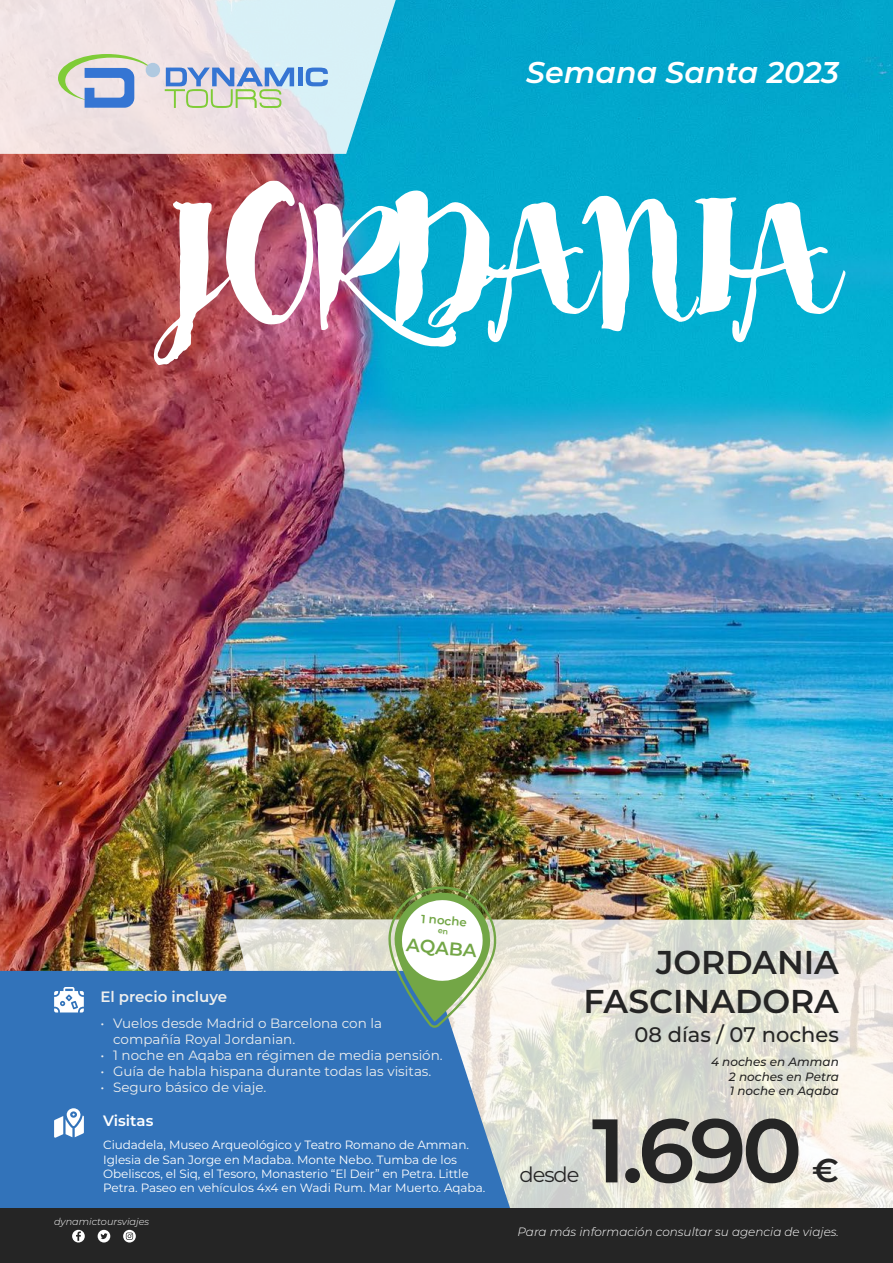
<style>
.page{position:relative;width:893px;height:1263px;background:#fff}
.page>*{position:absolute;margin:0;border:0;box-sizing:border-box;transform-origin:0 0}
.t1{font:180px "Bakery";color:#fff}
.t2{font:600 90px "Montserrat";color:#252525}
.t3{font:600 33px/39.6px "Montserrat";color:#252525;text-align:right}
.t4{font:italic 600 30px "Montserrat";color:#fff}
.t5{font:500 21px "Montserrat";color:#252525}
.t6{font:21px "Montserrat";letter-spacing:-.05em;color:#252525}
.t7{font:600 18.45px "Montserrat";color:#73a646}
.t8{font:600 15px "Montserrat";color:#edeeee}
.t9{font:600 15px "Montserrat";color:#fff}
.t10{font:13.5px/16.2px "Montserrat";color:#edeeee}
.t11{font:12px/14.4px "Montserrat";letter-spacing:-.005em;color:#fff}
.t12{font:italic 300 12px "Montserrat";color:#fff}
.t13{font:italic 500 12px "Montserrat";color:#252525}
.t14{font:600 11.85px "Montserrat";color:#73a646}
.t15{font:italic 300 9.75px "Montserrat";color:#fff}
</style>
<div class="page">
<img style="left:0;top:0;width:893px;height:971px">
<svg style="left:233px;top:919px;width:660px;height:290px;background:#e4e2d8"></svg>
<div style="left:0;top:971px;width:511px;height:238px;background:#3273ba"></div>
<svg style="left:0;top:0;width:423px;height:154px;background:#c6dce4"></svg>
<svg style="left:58px;top:54px;width:95px;height:54px;background:#b6c5cd"></svg>
<div style="left:146px;top:63px;width:14px;height:14px;background:#b0c9e0;border-radius:50%"></div>
<div style="left:298px;top:68px;width:5px;height:18px;background:#3575d3"></div>
<svg style="left:306px;top:68px;width:22px;height:18px"></svg>
<svg style="left:165px;top:68px;width:129px;height:40px;background:#b5c5cc"></svg>
<div style="left:0;top:1209px;width:893px;height:54px;background:#252525"></div>
<svg style="left:123px;top:1230px;width:13px;height:12px"></svg>
<svg style="left:98px;top:1230px;width:12px;height:12px"></svg>
<svg style="left:72px;top:1230px;width:13px;height:12px"></svg>
<svg style="left:54px;top:987px;width:30px;height:25px"></svg>
<svg style="left:54px;top:1108px;width:30px;height:30px"></svg>
<svg style="left:386px;top:884px;width:111px;height:144px"></svg>
<p class="t4" style="left:526px;top:51px;width:314px">Semana Santa 2023</p>
<p class="t1" style="left:173px;top:146px;width:668px">JORDANIA</p>
<p class="t14" style="left:422px;top:910px;width:48px;rotate:5deg">1 noche</p>
<p class="t7" style="left:408px;top:931px;width:72px;rotate:5deg">AQABA</p>
<p class="t8" style="left:100px;top:986px;width:128px">El precio incluye</p>
<p class="t10" style="left:113px;top:1014px;width:270px;text-indent:-13px">• Vuelos desde Madrid o Barcelona con la compañía Royal Jordanian.</p>
<p class="t10" style="left:100px;top:1047px;width:344px">• 1 noche en Aqaba en régimen de media pensión.</p>
<p class="t10" style="left:100px;top:1063px;width:333px">• Guía de habla hispana durante todas las visitas.</p>
<p class="t10" style="left:100px;top:1079px;width:168px">• Seguro básico de viaje.</p>
<p class="t9" style="left:103px;top:1110px;width:52px">Visitas</p>
<p class="t11" style="left:103px;top:1137px;width:384px">Ciudadela, Museo Arqueológico y Teatro Romano de Amman.<br>Iglesia de San Jorge en Madaba. Monte Nebo. Tumba de los Obeliscos, el Siq, el Tesoro, Monasterio “El Deir” en Petra. Little Petra. Paseo en vehículos 4x4 en Wadi Rum. Mar Muerto. Aqaba.</p>
<p class="t15" style="left:54px;top:1215px;width:97px">dynamictoursviajes</p>
<p class="t3" style="left:584px;top:941px;width:257px">JORDANIA<br>FASCINADORA</p>
<p class="t5" style="left:634px;top:1019px;width:206px">08 días / 07 noches</p>
<p class="t6" style="left:520px;top:1160px;width:61px">desde</p>
<p class="t13" style="left:711px;top:1053px;width:129px">4 noches en Amman</p>
<p class="t13" style="left:729px;top:1068px;width:112px">2 noches en Petra</p>
<p class="t13" style="left:730px;top:1082px;width:111px">1 noche en Aqaba</p>
<p class="t2" style="left:592px;top:1087px;width:212px">1.690</p>
<p class="t3" style="left:812px;top:1149px;width:28px">€</p>
<p class="t12" style="left:517px;top:1223px;width:323px">Para más información consultar su agencia de viajes.</p>
</div>
